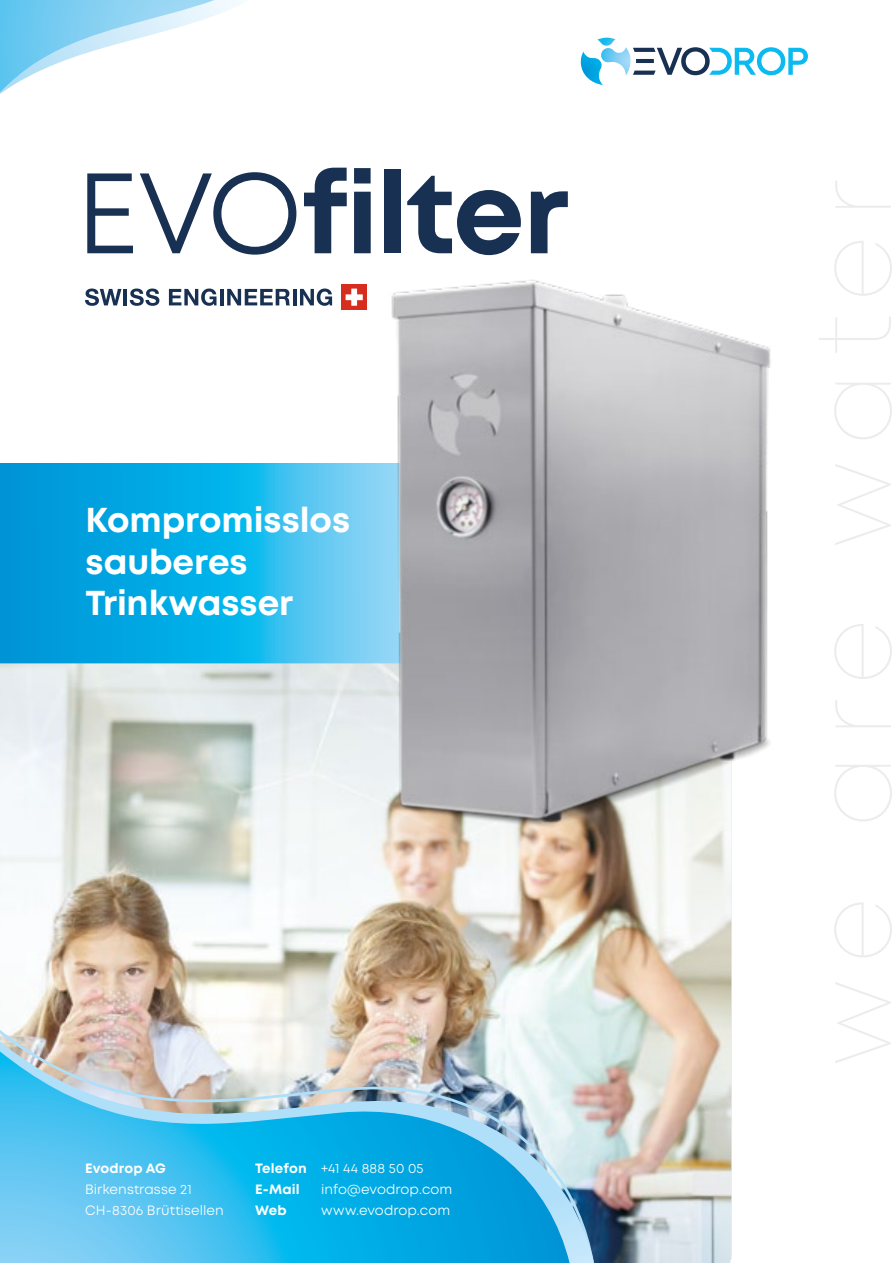
<style>
.page{position:relative;width:893px;height:1263px;background:#fff}
.page>*{position:absolute;margin:0;border:0;box-sizing:border-box;transform-origin:0 0}
.t1{font:700 114px "Mont";letter-spacing:-.02em;color:#183052}
.t2{font:700 34.5px/41.4px "Mont";letter-spacing:-.005em;color:#fff}
.t3{font:13.5px/21px "Mont";letter-spacing:.01em;color:#fff}
.t4{font:700 13.5px/21px "Mont";letter-spacing:.01em;color:#fff}
.s1{font-weight:400}
</style>
<div class="page">
<svg style="left:0;top:0;width:240px;height:94px"></svg>
<img style="left:683px;top:863px;width:48px;height:400px">
<img style="left:0;top:463px;width:683px;height:800px">
<img style="left:0;top:1042px;width:594px;height:221px">
<svg style="left:0;top:1051px;width:570px;height:212px;background:#5bbfe4"></svg>
<svg style="left:633px;top:47px;width:175px;height:28px"></svg>
<img style="left:597px;top:38px;width:19px;height:8px">
<img style="left:602px;top:47px;width:28px;height:29px">
<img style="left:581px;top:52px;width:22px;height:33px">
<img style="left:349px;top:280px;width:422px;height:583px">
<div style="left:342px;top:285px;width:25px;height:25px;background:#d62d1e"></div>
<svg style="left:346px;top:289px;width:17px;height:17px"></svg>
<svg style="left:85px;top:288px;width:36px;height:18px"></svg>
<hr style="left:124px;top:289px;width:3px;height:16px;background:#183052">
<svg style="left:130px;top:288px;width:29px;height:18px"></svg>
<svg style="left:169px;top:288px;width:47px;height:18px"></svg>
<hr style="left:220px;top:289px;width:4px;height:16px;background:#183052">
<svg style="left:227px;top:289px;width:63px;height:16px"></svg>
<hr style="left:293px;top:289px;width:3px;height:16px;background:#183052">
<svg style="left:300px;top:288px;width:32px;height:18px"></svg>
<h1 class="t1" style="left:76px;top:139px;width:495px"><span class="s1">EVO</span>filter</h1>
<h2 class="t2" style="left:86px;top:500px;width:266px">Kompromisslos sauberes<br>Trinkwasser</h2>
<p class="t4" style="left:85px;top:1158px;width:82px">Evodrop AG</p>
<p class="t3" style="left:85px;top:1179px;width:140px">Birkenstrasse 21<br>CH-8306 Brüttisellen</p>
<p class="t4" style="left:255px;top:1158px;width:170px">Telefon <span class="s1">+41 44 888 50 05<br></span>E-Mail</p>
<p class="t3" style="left:321px;top:1179px;width:133px">info@evodrop.com</p>
<p class="t4" style="left:255px;top:1200px;width:33px">Web</p>
<p class="t3" style="left:321px;top:1200px;width:131px">www.evodrop.com</p>
</div>
